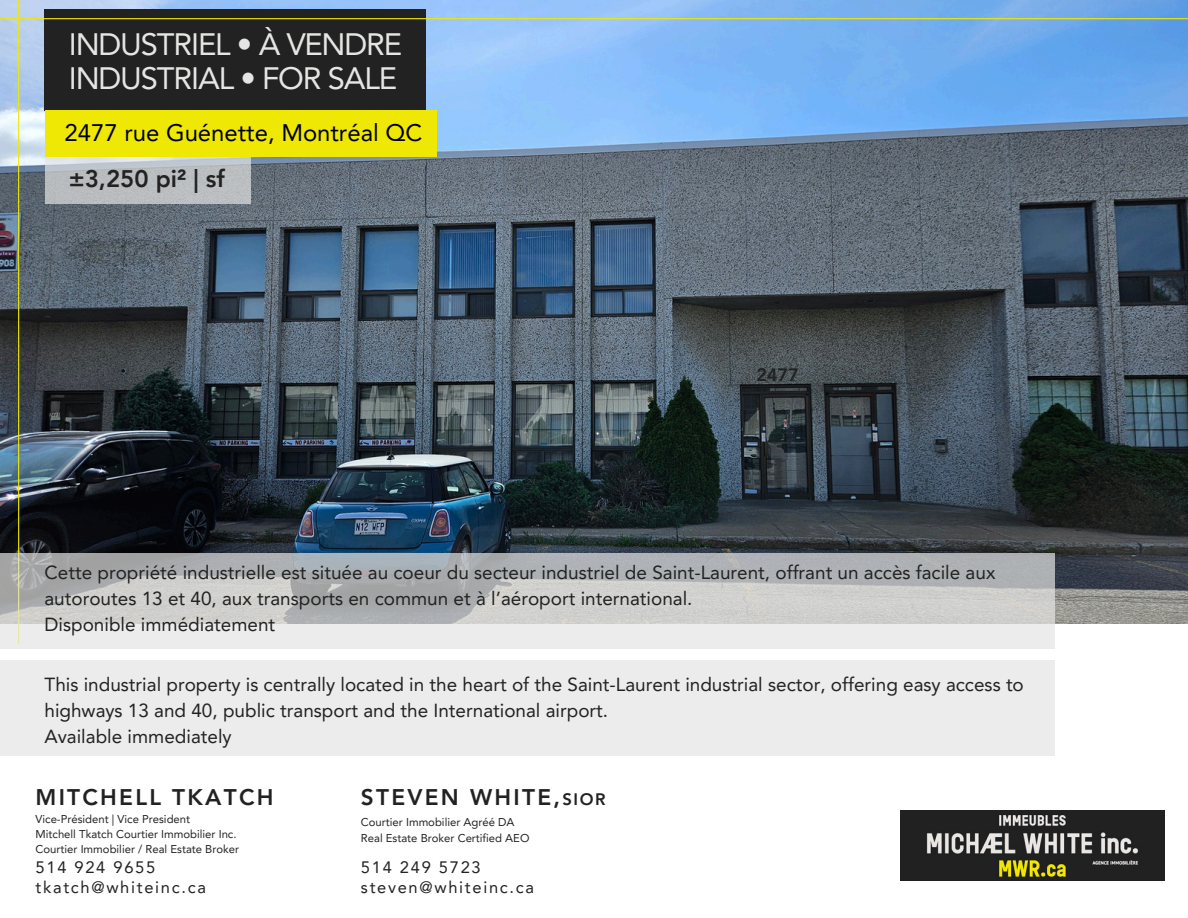
<style>
.page{position:relative;width:1188px;height:918px;background:#fff}
.page>*{position:absolute;margin:0;border:0;box-sizing:border-box;transform-origin:0 0}
.t1{font:30.9px/34px "Avenir LT Pro";letter-spacing:-.04em;color:#e5e5e4}
.t2{font:24px "Avenir LT Pro";color:#000}
.t3{font:800 24px "Avenir LT Pro";color:#212221}
.t4{font:800 22.65px "Avenir LT Pro";letter-spacing:.1em;color:#212221}
.t5{font:18.9px/25.8px "Avenir LT Pro";color:#212221}
.t6{font:800 18px "Avenir LT Pro";color:#212221}
.t7{font:800 16.65px "Avenir LT Pro";color:#212221}
.t8{font:16.5px "Avenir LT Pro";letter-spacing:.105em;color:#212221}
.t9{font:11.4px "Avenir LT Pro";color:#212221}
</style>
<div class="page">
<img style="left:0;top:0;width:1188px;height:624px">
<div style="left:45px;top:9px;width:381px;height:101px;background:#212221"></div>
<hr style="left:0;top:18px;width:1188px;height:1px;background:#efe805">
<div style="left:45px;top:110px;width:392px;height:47px;background:#efe805"></div>
<svg style="left:45px;top:157px;width:206px;height:47px;background:#bdc1c5"></svg>
<hr style="left:18px;top:0;width:1px;height:644px;background:#efe805">
<svg style="left:0;top:554px;width:1055px;height:95px;background:#c8c9c9"></svg>
<div style="left:0;top:660px;width:1055px;height:96px;background:#ececec"></div>
<img style="left:901px;top:810px;width:263px;height:70px">
<p class="t1" style="left:69px;top:30px;width:335px">INDUSTRIEL • À VENDRE<br>INDUSTRIAL • FOR SALE</p>
<p class="t2" style="left:65px;top:123px;width:359px">2477 rue Guénette, Montréal QC</p>
<p class="t3" style="left:69px;top:169px;width:158px">±3,250 pi² | sf</p>
<p class="t6" style="left:756px;top:367px;width:44px">2477</p>
<p class="t5" style="left:44px;top:562px;width:952px">Cette propriété industrielle est située au coeur du secteur industriel de Saint-Laurent, offrant un accès facile aux autoroutes 13 et 40, aux transports en commun et à l’aéroport international.<br>Disponible immédiatement</p>
<p class="t5" style="left:44px;top:673px;width:981px">This industrial property is centrally located in the heart of the Saint-Laurent industrial sector, offering easy access to highways 13 and 40, public transport and the International airport.<br>Available immediately</p>
<h4 class="t4" style="left:36px;top:788px;width:240px">MITCHELL TKATCH</h4>
<h3 class="t4" style="left:361px;top:788px;width:201px">STEVEN WHITE,</h3>
<p class="t7" style="left:562px;top:793px;width:45px">SIOR</p>
<h2 class="t9" style="left:36px;top:814px;width:156px">Vice-Président | Vice President</h2>
<p class="t9" style="left:36px;top:829px;width:202px">Mitchell Tkatch Courtier Immobilier Inc.</p>
<p class="t9" style="left:36px;top:844px;width:205px">Courtier Immobilier / Real Estate Broker</p>
<h5 class="t8" style="left:36px;top:861px;width:121px">514 924 9655</h5>
<h6 class="t8" style="left:36px;top:880px;width:172px">tkatch@whiteinc.ca</h6>
<p class="t9" style="left:361px;top:818px;width:155px">Courtier Immobilier Agréé DA</p>
<p class="t9" style="left:361px;top:833px;width:170px">Real Estate Broker Certified AEO</p>
<h6 class="t8" style="left:361px;top:861px;width:121px">514 249 5723</h6>
<h2 class="t8" style="left:361px;top:880px;width:175px">steven@whiteinc.ca</h2>
</div>
